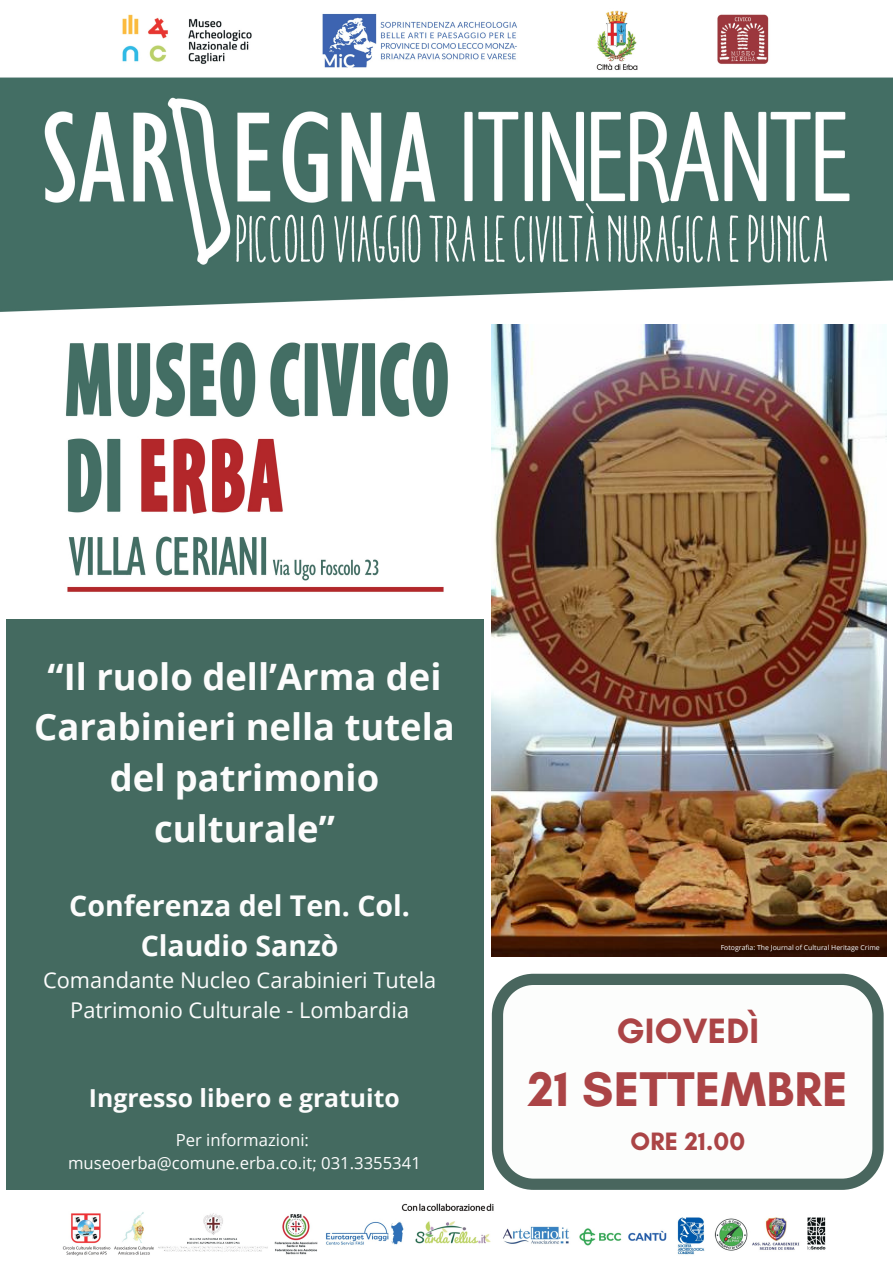
<style>
.page{position:relative;width:893px;height:1263px;background:#fff}
.page>*{position:absolute;margin:0;border:0;box-sizing:border-box;transform-origin:0 0}
.t1{font:700 49.65px "Glacial Indifference";letter-spacing:.01em;color:#ab4446}
.t2{font:700 36.38px/50.6px "Open Sans";color:#fcfcfc;text-align:center}
.t3{font:700 35.85px "Glacial Indifference";letter-spacing:.01em;color:#ab4446}
.t4{font:700 28.5px/39.4px "Open Sans";color:#fcfcfc;text-align:center}
.t5{font:700 25.65px "Glacial Indifference";letter-spacing:.01em;color:#ab4446}
.t6{font:700 24.75px "Open Sans";color:#fcfcfc}
.t7{font:21.75px/30.4px "Open Sans";color:#fcfcfc;text-align:center}
.t8{font:16.65px "Open Sans";color:#fcfcfc}
.t9{font:6.9px "Open Sans";color:#fcfcfc}
</style>
<div class="page">
<img style="left:0;top:10px;width:893px;height:1246px">
<svg style="left:492px;top:974px;width:391px;height:216px"></svg>
<div style="left:6px;top:619px;width:477px;height:571px;background:#446a60"></div>
<img style="left:492px;top:324px;width:394px;height:632px">
<p class="t2" style="left:34px;top:650px;width:422px">“Il ruolo dell’Arma dei<br>Carabinieri nella tutela del patrimonio culturale”</p>
<p class="t4" style="left:69px;top:885px;width:342px">Conferenza del Ten. Col.<br>Claudio Sanzò</p>
<p class="t7" style="left:43px;top:964px;width:395px">Comandante Nucleo Carabinieri Tutela<br>Patrimonio Culturale - Lombardia</p>
<p class="t6" style="left:89px;top:1080px;width:312px">Ingresso libero e gratuito</p>
<p class="t8" style="left:176px;top:1128px;width:135px">Per informazioni:</p>
<p class="t8" style="left:68px;top:1151px;width:354px">museoerba@comune.erba.co.it; 031.3355341</p>
<p class="t9" style="left:720px;top:943px;width:161px">Fotografia: The Journal of Cultural Heritage Crime</p>
<p class="t3" style="left:616px;top:1008px;width:144px">GIOVEDÌ</p>
<p class="t1" style="left:528px;top:1059px;width:321px">21 SETTEMBRE</p>
<p class="t5" style="left:630px;top:1126px;width:116px">ORE 21.00</p>
</div>
